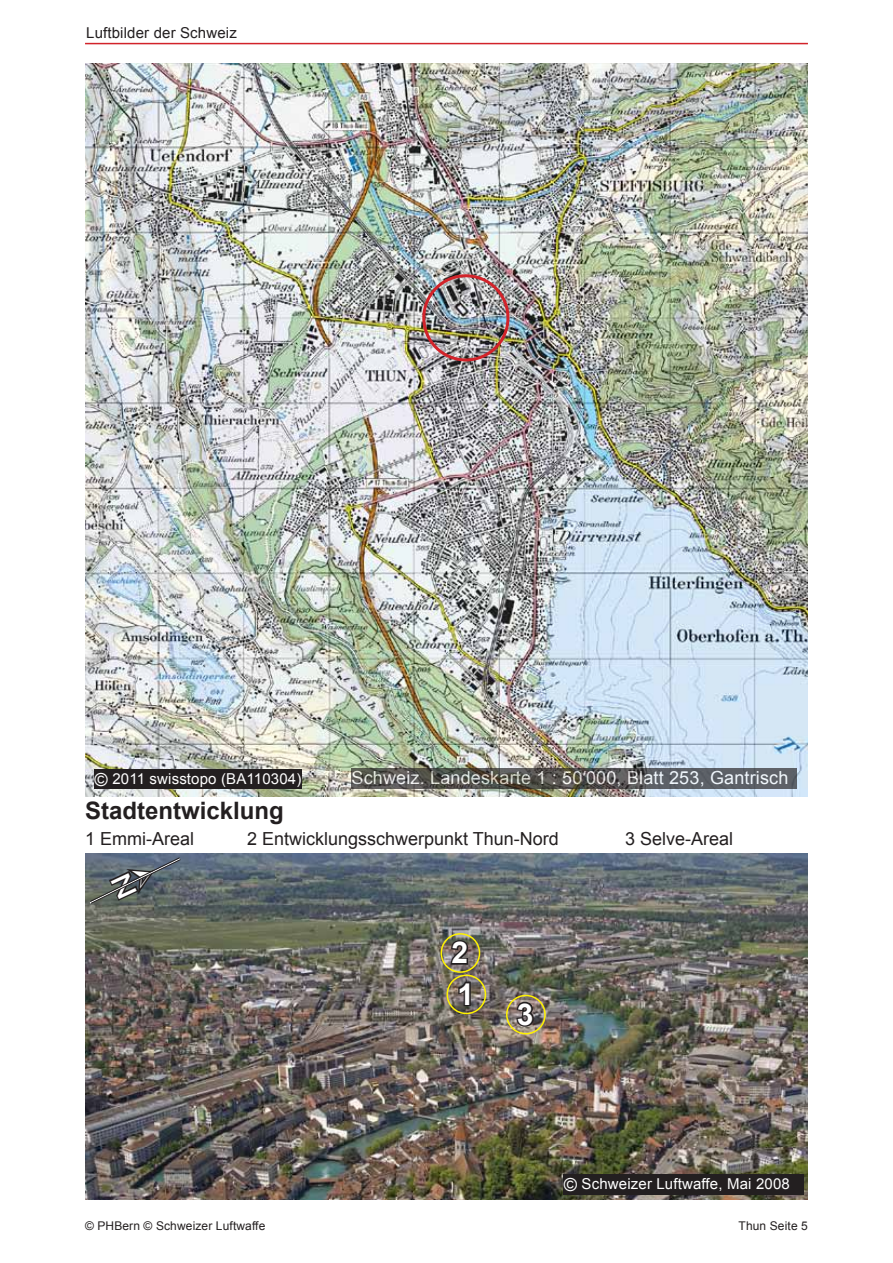
<style>
.page{position:relative;width:893px;height:1263px;background:#fff}
.page>*{position:absolute;margin:0;border:0;box-sizing:border-box;transform-origin:0 0}
.t1{font:700 30px "Arial";color:#fff}
.t2{font:700 24px "Arial";color:#231f20}
.t3{font:18px "Arial";color:#231f20}
.t4{font:18px "Arial";letter-spacing:.01em;color:#fff}
.t5{font:15px "Arial";letter-spacing:.01em;color:#fff}
.t6{font:15px "Arial";letter-spacing:.01em;color:#231f20}
.t7{font:12px "Arial";letter-spacing:.01em;color:#231f20}
.s1{font-size:18px}
</style>
<div class="page">
<img style="left:85px;top:63px;width:723px;height:734px">
<hr style="left:85px;top:43px;width:723px;height:1px;background:#d2232a">
<div style="left:95px;top:770px;width:207px;height:19px;background:#231f20"></div>
<svg style="left:351px;top:768px;width:446px;height:21px;background:#535353"></svg>
<img style="left:85px;top:853px;width:723px;height:346px">
<div style="left:506px;top:995px;width:40px;height:39px;border:2px solid #fff200;border-radius:50%"></div>
<svg style="left:515px;top:1000px;width:21px;height:28px"></svg>
<div style="left:564px;top:1174px;width:240px;height:21px;background:#231f20"></div>
<div style="left:446px;top:974px;width:40px;height:40px;border:2px solid #fff200;border-radius:50%"></div>
<svg style="left:457px;top:980px;width:15px;height:28px"></svg>
<div style="left:441px;top:933px;width:39px;height:40px;border:2px solid #fff200;border-radius:50%"></div>
<svg style="left:449px;top:938px;width:21px;height:28px"></svg>
<div style="left:422px;top:274px;width:87px;height:87px;border:3px solid #d2232a;border-radius:50%"></div>
<svg style="left:89px;top:857px;width:92px;height:47px;background:#586166"></svg>
<p class="t6" style="left:86px;top:22px;width:152px">Luftbilder der Schweiz</p>
<p class="t5" style="left:95px;top:769px;width:208px"><span class="s1">©</span> 2011 swisstopo (BA110304)</p>
<p class="t4" style="left:351px;top:766px;width:438px">Schweiz. Landeskarte 1 : 50′000, Blatt 253, Gantrisch</p>
<h2 class="t2" style="left:85px;top:795px;width:200px">Stadtentwicklung</h2>
<p class="t3" style="left:85px;top:827px;width:111px">1 Emmi-Areal</p>
<p class="t3" style="left:247px;top:827px;width:313px">2 Entwicklungsschwerpunkt Thun-Nord</p>
<p class="t3" style="left:625px;top:827px;width:110px">3 Selve-Areal</p>
<h1 class="t1" style="left:451px;top:933px;width:18px">2</h1>
<h1 class="t1" style="left:457px;top:974px;width:18px">1</h1>
<h1 class="t1" style="left:517px;top:994px;width:18px">3</h1>
<p class="t5" style="left:564px;top:1174px;width:227px"><span class="s1">©</span> Schweizer Luftwaffe, Mai 2008</p>
<p class="t7" style="left:85px;top:1218px;width:182px">© PHBern © Schweizer Luftwaffe</p>
<p class="t7" style="left:739px;top:1218px;width:71px">Thun Seite 5</p>
</div>
